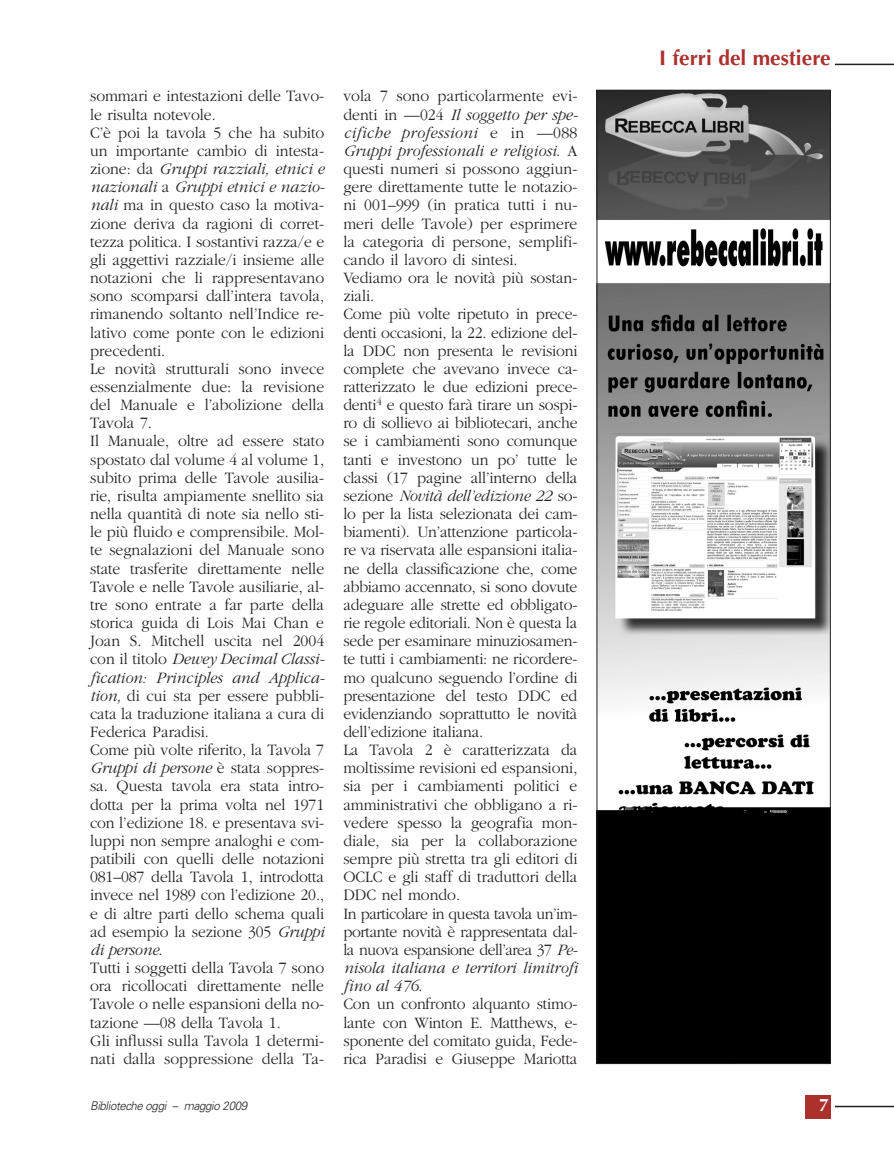
<style>
.page{position:relative;width:894px;height:1149px;background:#fff}
.page>*{position:absolute;margin:0;border:0;box-sizing:border-box;transform-origin:0 0}
.t1{font:700 21px "Optima";color:#ac312d}
.t2{font:700 18px "Optima";color:#fff}
.t3{font:300 16.5px/18.1px "Garamond";color:#231f20;scale:.95 1}
.t4{font:italic 300 12px "Univers";letter-spacing:-.03em;color:#231f20;scale:.95 1}
.s1{font-style:italic}
</style>
<div class="page">
<svg style="left:596px;top:63px;width:297px;height:1056px"></svg>
<p class="t3" style="left:90px;top:88px;width:249px">sommari e intestazioni delle Tavo&shy;le risulta notevole.<br>C’è poi la tavola 5 che ha subito un importante cambio di intesta&shy;zione: da <span class="s1">Gruppi razziali, etnici e nazionali</span> a <span class="s1">Gruppi etnici e nazio&shy;nali</span> ma in questo caso la motiva&shy;zione deriva da ragioni di corret&shy;tezza politica. I sostantivi razza/e e gli aggettivi razziale/i insieme alle notazioni che li rappresentavano sono scomparsi dall’intera tavola, rimanendo soltanto nell’Indice re&shy;lativo come ponte con le edizioni precedenti.<br>Le novità strutturali sono invece essenzialmente due: la revisione del Manuale e l’abolizione della<br>Tavola 7.<br>Il Manuale, oltre ad essere stato spostato dal volume 4 al volume 1, subito prima delle Tavole ausilia&shy;rie, risulta ampiamente snellito sia nella quantità di note sia nello sti&shy;le più fluido e comprensibile. Mol&shy;te segnalazioni del Manuale sono state trasferite direttamente nelle<br>Tavole e nelle Tavole ausiliarie, al&shy;tre sono entrate a far parte della storica guida di Lois Mai Chan e<br>Joan S. Mitchell uscita nel 2004 con il titolo <span class="s1">Dewey Decimal Classi&shy;fication: Principles and Applica&shy;tion,</span> di cui sta per essere pubbli&shy;cata la traduzione italiana a cura di<br>Federica Paradisi.<br>Come più volte riferito, la Tavola 7<br><span class="s1">Gruppi di persone</span> è stata soppres&shy;sa. Questa tavola era stata intro&shy;dotta per la prima volta nel 1971 con l’edizione 18. e presentava svi&shy;luppi non sempre analoghi e com&shy;patibili con quelli delle notazioni<br>081–087 della Tavola 1, introdotta invece nel 1989 con l’edizione 20., e di altre parti dello schema quali ad esempio la sezione 305 <span class="s1">Gruppi di persone</span>.<br>Tutti i soggetti della Tavola 7 sono ora ricollocati direttamente nelle<br>Tavole o nelle espansioni della no&shy;tazione —08 della Tavola 1.<br>Gli influssi sulla Tavola 1 determi&shy;nati dalla soppressione della Ta-</p>
<p class="t3" style="left:343px;top:88px;width:249px">vola 7 sono particolarmente evi&shy;denti in —024 <span class="s1">Il soggetto per spe&shy;cifiche professioni</span> e in —088<br><span class="s1">Gruppi professionali e religiosi</span>. A questi numeri si possono aggiun&shy;gere direttamente tutte le notazio&shy;ni 001–999 (in pratica tutti i nu&shy;meri delle Tavole) per esprimere la categoria di persone, semplifi&shy;cando il lavoro di sintesi.<br>Vediamo ora le novità più sostan&shy;ziali.<br>Come più volte ripetuto in prece&shy;denti occasioni, la 22. edizione del&shy;la DDC non presenta le revisioni complete che avevano invece ca&shy;ratterizzato le due edizioni prece&shy;denti<sup>4</sup> e questo farà tirare un sospi&shy;ro di sollievo ai bibliotecari, anche se i cambiamenti sono comunque tanti e investono un po’ tutte le classi (17 pagine all’interno della sezione <span class="s1">Novità dell’edizione 22</span> so&shy;lo per la lista selezionata dei cam&shy;biamenti). Un’attenzione particola&shy;re va riservata alle espansioni italia&shy;ne della classificazione che, come abbiamo accennato, si sono dovute adeguare alle strette ed obbligato&shy;rie regole editoriali. Non è questa la sede per esaminare minuziosamen&shy;te tutti i cambiamenti: ne ricordere&shy;mo qualcuno seguendo l’ordine di presentazione del testo DDC ed evidenziando soprattutto le novità dell’edizione italiana.<br>La Tavola 2 è caratterizzata da moltissime revisioni ed espansioni, sia per i cambiamenti politici e amministrativi che obbligano a ri&shy;vedere spesso la geografia mon&shy;diale, sia per la collaborazione sempre più stretta tra gli editori di OCLC e gli staff di traduttori della DDC nel mondo.<br>In particolare in questa tavola un’im&shy;portante novità è rappresentata dal&shy;la nuova espansione dell’area 37 <span class="s1">Pe&shy;nisola italiana e territori limitrofi fino al 476</span>.<br>Con un confronto alquanto stimo&shy;lante con Winton E. Matthews, e&shy;sponente del comitato guida, Fede&shy;rica Paradisi e Giuseppe Mariotta</p>
<p class="t4" style="left:90px;top:1101px;width:167px">Biblioteche oggi – maggio 2009</p>
<p class="t1" style="left:658px;top:49px;width:173px">I ferri del mestiere</p>
<p class="t2" style="left:818px;top:1097px;width:12px">7</p>
</div>
